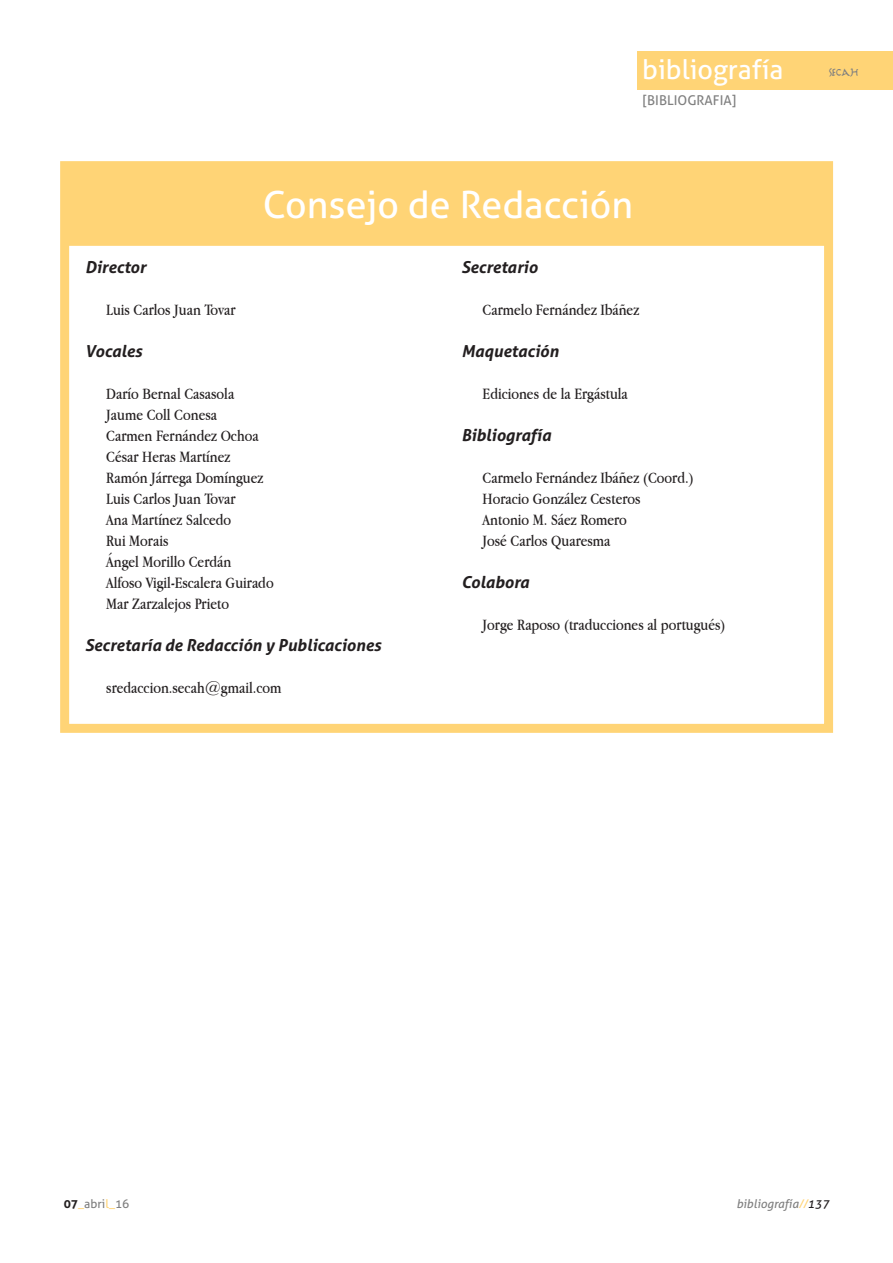
<style>
.page{position:relative;width:893px;height:1263px;background:#fff}
.page>*{position:absolute;margin:0;border:0;box-sizing:border-box;transform-origin:0 0}
.Pais{font:37.5px "Aller";color:#fff}
.t1{font:27px "Aller";color:#fff}
.t2{font:18px "Marathon II";color:#808080}
.TextoCorrido{font:16.5px "Apple Garamond";color:#231f20}
.Cargo{font:italic 700 16.5px "Aller";color:#231f20}
.t3{font:13.5px "Aller";color:#808080}
.t4{font:italic 12px "Aller";color:#808080}
.t5{font:12px "Aller";color:#808080}
.s1{font-weight:700;color:#231f20}
.s2{color:#ffd476}
.s3{color:#231f20}
</style>
<div class="page">
<div style="left:638px;top:51px;width:255px;height:38px;background:#ffd476"></div>
<div style="left:64px;top:169px;width:765px;height:77px;background:#ffd476;border:2px solid #ffd476"></div>
<div style="left:60px;top:161px;width:773px;height:572px;border:9px solid #ffd476"></div>
<h2 class="t1" style="left:642px;top:53px;width:143px">bibliografía</h2>
<p class="t2" style="left:829px;top:64px;width:31px">secah</p>
<p class="t3" style="left:643px;top:92px;width:95px">[BIBLIOGRAFIA]</p>
<p class="Pais" style="left:263px;top:182px;width:372px">Consejo de Redacción</p>
<p class="Cargo" style="left:85px;top:257px;width:62px">Director</p>
<p class="TextoCorrido" style="left:106px;top:300px;width:131px">Luis Carlos Juan Tovar</p>
<p class="Cargo" style="left:85px;top:341px;width:59px">Vocales</p>
<p class="TextoCorrido" style="left:106px;top:384px;width:129px">Darío Bernal Casasola</p>
<p class="TextoCorrido" style="left:106px;top:405px;width:112px">Jaume Coll Conesa</p>
<p class="TextoCorrido" style="left:106px;top:426px;width:154px">Carmen Fernández Ochoa</p>
<p class="TextoCorrido" style="left:106px;top:447px;width:126px">César Heras Martínez</p>
<p class="TextoCorrido" style="left:106px;top:468px;width:159px">Ramón Járrega Domínguez</p>
<p class="TextoCorrido" style="left:106px;top:489px;width:131px">Luis Carlos Juan Tovar</p>
<p class="TextoCorrido" style="left:106px;top:510px;width:126px">Ana Martínez Salcedo</p>
<p class="TextoCorrido" style="left:106px;top:531px;width:64px">Rui Morais</p>
<p class="TextoCorrido" style="left:106px;top:552px;width:127px">Ángel Morillo Cerdán</p>
<p class="TextoCorrido" style="left:106px;top:573px;width:169px">Alfoso Vigil-Escalera Guirado</p>
<p class="TextoCorrido" style="left:106px;top:594px;width:124px">Mar Zarzalejos Prieto</p>
<p class="Cargo" style="left:85px;top:635px;width:298px">Secretaría de Redacción y Publicaciones</p>
<p class="TextoCorrido" style="left:106px;top:678px;width:177px">sredaccion.secah@gmail.com</p>
<p class="Cargo" style="left:461px;top:257px;width:78px">Secretario</p>
<p class="TextoCorrido" style="left:483px;top:300px;width:158px">Carmelo Fernández Ibáñez</p>
<p class="Cargo" style="left:461px;top:341px;width:99px">Maquetación</p>
<p class="TextoCorrido" style="left:483px;top:384px;width:147px">Ediciones de la Ergástula</p>
<p class="Cargo" style="left:461px;top:425px;width:91px">Bibliografía</p>
<p class="TextoCorrido" style="left:483px;top:468px;width:213px">Carmelo Fernández Ibáñez (Coord.)</p>
<p class="TextoCorrido" style="left:483px;top:489px;width:159px">Horacio González Cesteros</p>
<p class="TextoCorrido" style="left:483px;top:510px;width:146px">Antonio M. Sáez Romero</p>
<p class="TextoCorrido" style="left:483px;top:531px;width:129px">José Carlos Quaresma</p>
<p class="Cargo" style="left:461px;top:572px;width:69px">Colabora</p>
<p class="TextoCorrido" style="left:483px;top:615px;width:245px">Jorge Raposo (traducciones al portugués)</p>
<p class="t5" style="left:64px;top:1196px;width:67px"><span class="s1">07</span><span class="s2">_</span>abri<span class="s2">l_</span>16</p>
<p class="t4" style="left:736px;top:1196px;width:94px">bibliografía<span class="s2">//</span><span class="s3">137</span></p>
</div>
